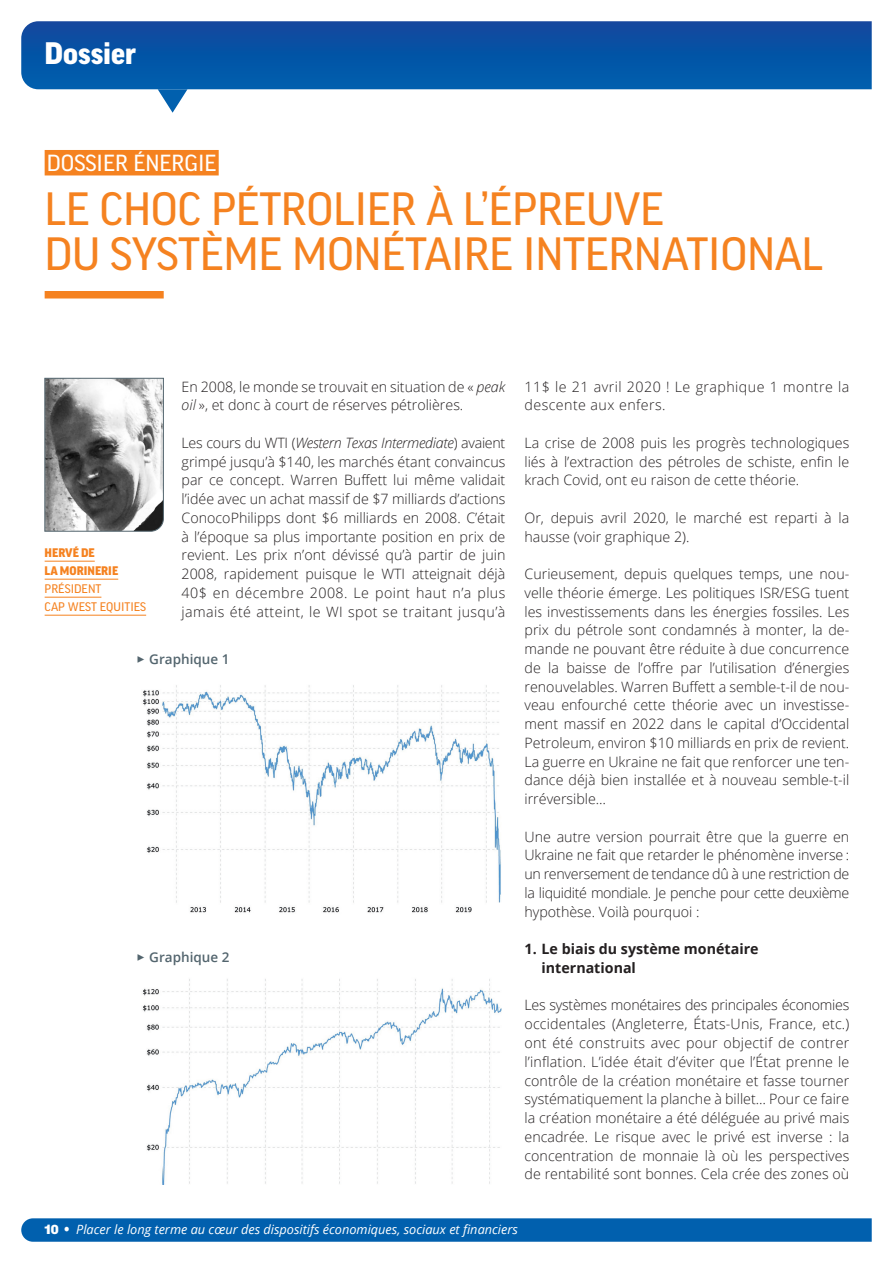
<style>
.page{position:relative;width:893px;height:1263px;background:#fff}
.page>*{position:absolute;margin:0;border:0;box-sizing:border-box;transform-origin:0 0}
.t1{font:45px/45px "Good OSF";letter-spacing:-.01em;color:#f58220}
.t2{font:900 30px "Good LF";color:#fff}
.t3{font:22.5px "Good OSF";color:#fff}
.t4{font:300 14.25px/18.8px "Open Sans";color:#231f20;text-align:justify}
.t5{font:300 14.25px/18.8px "Open Sans";letter-spacing:.03em;color:#231f20}
.t6{font:700 14.25px/18.8px "Open Sans";color:#231f20}
.t7{font:600 13.5px "Open Sans";color:#53656e}
.t8{font:italic 12.75px "Open Sans";color:#fff}
.t9{font:12px/18px "Good OSF";color:#f58220}
.t10{font:900 12px/18px "Good OSF";color:#f58220}
.s1{font-style:italic}
.s2{font-family:"Good OSF";font-weight:900;font-style:normal;font-size:15.75px}
</style>
<div class="page">
<svg style="left:21px;top:1218px;width:851px;height:24px;background:#0864b0"></svg>
<svg style="left:21px;top:21px;width:851px;height:68px;background:#0854a6"></svg>
<svg style="left:158px;top:89px;width:29px;height:24px"></svg>
<div style="left:45px;top:150px;width:174px;height:25px;background:#f58220"></div>
<div style="left:45px;top:291px;width:119px;height:7px;background:#f58220"></div>
<svg style="left:44px;top:378px;width:120px;height:154px"></svg>
<hr style="left:45px;top:561px;width:50px;height:1px;background:#f58220">
<hr style="left:45px;top:579px;width:73px;height:1px;background:#f58220">
<hr style="left:45px;top:597px;width:56px;height:1px;background:#f58220">
<hr style="left:45px;top:615px;width:101px;height:1px;background:#f58220">
<img style="left:143px;top:685px;width:358px;height:228px">
<img style="left:142px;top:979px;width:360px;height:205px">
<h2 class="t2" style="left:45px;top:36px;width:93px">Dossier</h2>
<h3 class="t3" style="left:47px;top:151px;width:171px">DOSSIER ÉNERGIE</h3>
<h1 class="t1" style="left:45px;top:186px;width:780px">LE CHOC PÉTROLIER À L’ÉPREUVE<br>DU SYSTÈME MONÉTAIRE INTERNATIONAL</h1>
<p class="t4" style="left:182px;top:377px;width:325px">En 2008, le monde se trouvait en situation de « <span class="s1">peak oil</span> », et donc à court de réserves pétrolières.</p>
<p class="t4" style="left:182px;top:433px;width:325px">Les cours du WTI (<span class="s1">Western Texas Intermediate</span>) avaient grimpé jusqu’à $140, les marchés étant convaincus par ce concept. Warren Buffett lui même validait l’idée avec un achat massif de $7 milliards d’actions ConocoPhilipps dont $6 milliards en 2008. C’était à l’époque sa plus importante position en prix de revient. Les prix n’ont dévissé qu’à partir de juin 2008, rapidement puisque le WTI atteignait déjà 40$ en décembre 2008. Le point haut n’a plus jamais été atteint, le WI spot se traitant jusqu’à</p>
<p class="t7" style="left:136px;top:650px;width:94px">✓ Graphique 1</p>
<p class="t10" style="left:45px;top:543px;width:75px">HERVÉ DE<br>LA MORINERIE</p>
<p class="t9" style="left:45px;top:579px;width:103px">PRÉSIDENT<br>CAP WEST EQUITIES</p>
<p class="t7" style="left:136px;top:947px;width:94px">✓ Graphique 2</p>
<p class="t5" style="left:524px;top:377px;width:326px">11$ le 21 avril 2020 ! Le graphique 1 montre la descente aux enfers.</p>
<p class="t4" style="left:524px;top:433px;width:326px">La crise de 2008 puis les progrès technologiques liés à l’extraction des pétroles de schiste, enfin le krach Covid, ont eu raison de cette théorie.</p>
<p class="t4" style="left:524px;top:508px;width:326px">Or, depuis avril 2020, le marché est reparti à la hausse (voir graphique 2).</p>
<p class="t4" style="left:524px;top:564px;width:326px">Curieusement, depuis quelques temps, une nou&shy;velle théorie émerge. Les politiques ISR/ESG tuent les investissements dans les énergies fossiles. Les prix du pétrole sont condamnés à monter, la de&shy;mande ne pouvant être réduite à due concurrence de la baisse de l’offre par l’utilisation d’énergies renouvelables. Warren Buffett a semble-t-il de nou&shy;veau enfourché cette théorie avec un investisse&shy;ment massif en 2022 dans le capital d’Occidental Petroleum, environ $10 milliards en prix de revient.<br>La guerre en Ukraine ne fait que renforcer une ten&shy;dance déjà bien installée et à nouveau semble-t-il irréversible…</p>
<p class="t4" style="left:524px;top:827px;width:326px">Une autre version pourrait être que la guerre en Ukraine ne fait que retarder le phénomène inverse : un renversement de tendance dû à une restriction de la liquidité mondiale. Je penche pour cette deuxième hypothèse. Voilà pourquoi :</p>
<p class="t6" style="left:542px;top:939px;width:218px;text-indent:-17px">1. Le biais du système monétaire international</p>
<p class="t4" style="left:524px;top:995px;width:326px">Les systèmes monétaires des principales économies occidentales (Angleterre, États-Unis, France, etc.) ont été construits avec pour objectif de contrer l’inflation. L’idée était d’éviter que l’État prenne le contrôle de la création monétaire et fasse tourner systématiquement la planche à billet… Pour ce faire la création monétaire a été déléguée au privé mais encadrée. Le risque avec le privé est inverse : la concentration de monnaie là où les perspectives de rentabilité sont bonnes. Cela crée des zones où</p>
<p class="t8" style="left:45px;top:1221px;width:475px"><span class="s2">10 •</span> Placer le long terme au cœur des dispositifs économiques, sociaux et financiers</p>
</div>
